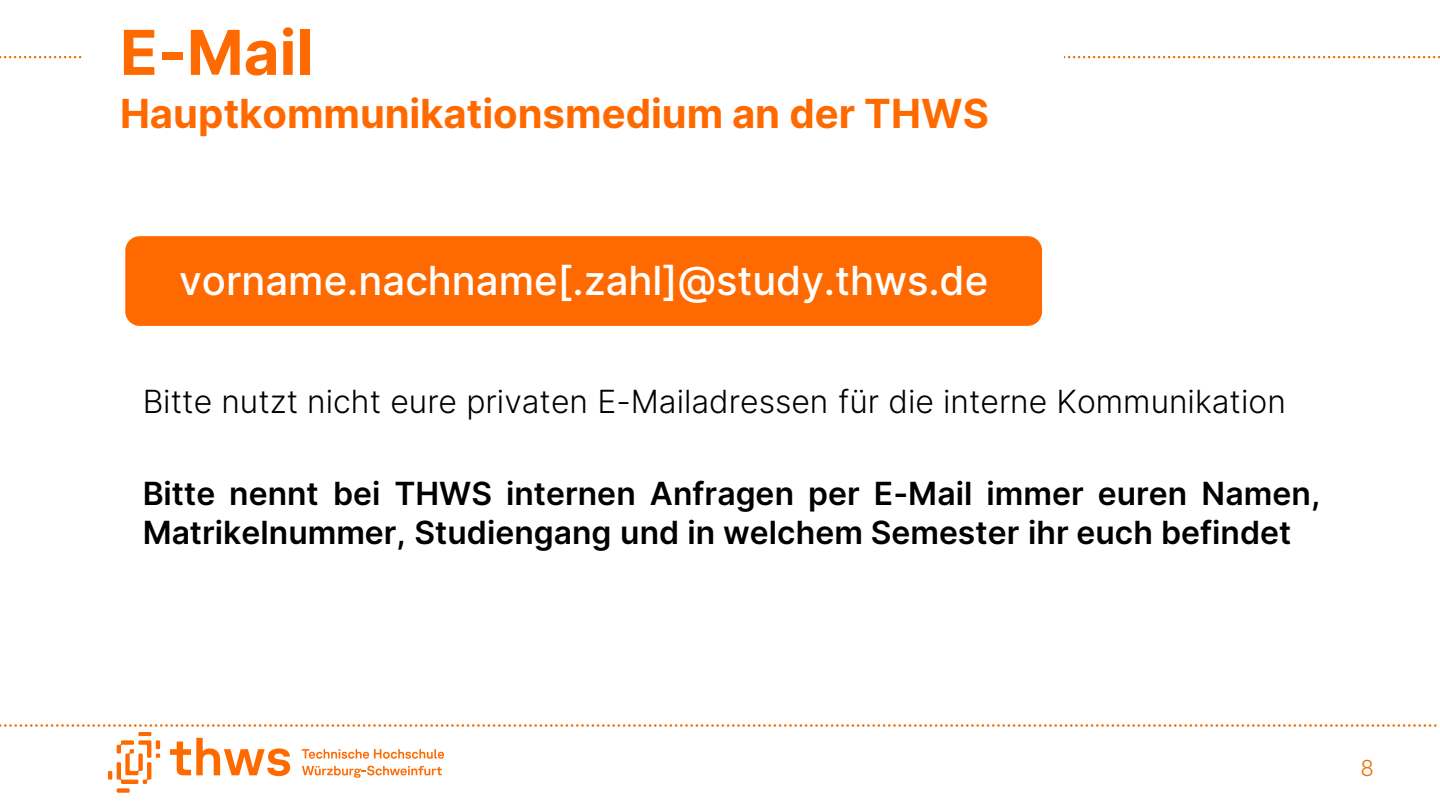
<style>
.page{position:relative;width:1440px;height:810px;background:#fff}
.page>*{position:absolute;margin:0;border:0;box-sizing:border-box;transform-origin:0 0}
.t1{font:700 62px "Inter";color:#ff6a00}
.t2{font:500 40px "Inter";color:#fff}
.t3{font:700 40px "Inter";color:#ff6a00}
.t4{font:600 32px/38.4px "Inter";color:#000}
.t5{font:300 32px "Inter";color:#000}
.t6{font:300 22px "Inter";color:#ed6e00}
</style>
<div class="page">
<svg style="left:170px;top:738px;width:120px;height:38px"></svg>
<hr style="left:138px;top:732px;width:13px;height:4px;background:#ff6a00">
<div style="left:117px;top:788px;width:13px;height:5px;background:#ff6a00"></div>
<svg style="left:108px;top:740px;width:52px;height:44px"></svg>
<svg style="left:302px;top:749px;width:142px;height:10px"></svg>
<svg style="left:302px;top:766px;width:140px;height:12px"></svg>
<svg style="left:0;top:56px;width:82px;height:2px"></svg>
<svg style="left:1064px;top:56px;width:376px;height:2px"></svg>
<svg style="left:0;top:724px;width:1437px;height:3px"></svg>
<div style="left:124px;top:234px;width:920px;height:94px;background:#ff6a00;border:2px solid #fff;border-radius:15px"></div>
<h2 class="t1" style="left:120px;top:7px;width:195px">E-Mail</h2>
<h2 class="t3" style="left:120px;top:85px;width:870px">Hauptkommunikationsmedium an der THWS</h2>
<p class="t2" style="left:179px;top:252px;width:811px">vorname.nachname[.zahl]@study.thws.de</p>
<p class="t5" style="left:143px;top:378px;width:1145px">Bitte nutzt nicht eure privaten E-Mailadressen für die interne Kommunikation</p>
<p class="t4" style="left:143px;top:474px;width:1180px">Bitte nennt bei THWS internen Anfragen per E-Mail immer euren Namen,<br>Matrikelnummer, Studiengang und in welchem Semester ihr euch befindet</p>
<p class="t6" style="left:1361px;top:752px;width:15px">8</p>
</div>
